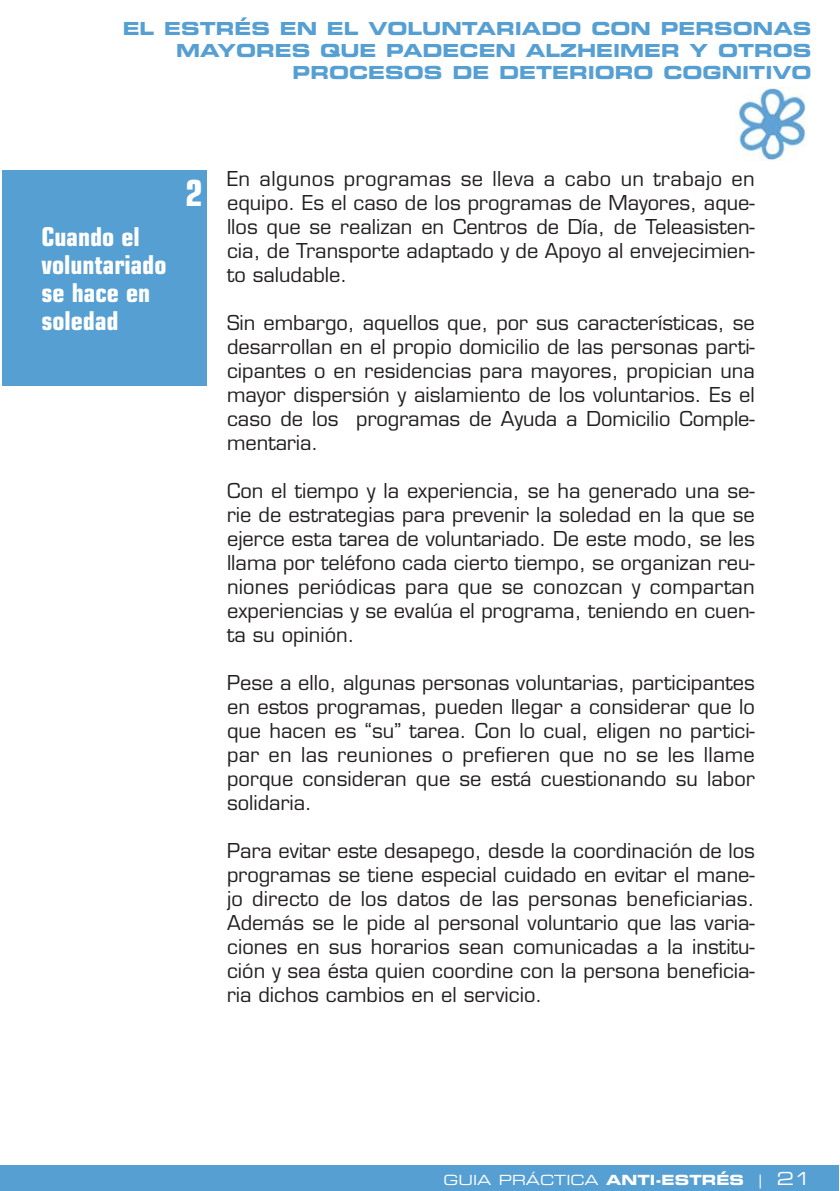
<style>
.page{position:relative;width:840px;height:1191px;background:#fff}
.page>*{position:absolute;margin:0;border:0;box-sizing:border-box;transform-origin:0 0}
.t1{font:700 condensed 36px "Eurostile";color:#fff}
.t2{font:700 condensed 26px/28px "Eurostile";color:#fff}
.t3{font:20px/24px "Eurostile";color:#231f20;text-align:justify}
.t4{font:18px/22px "Eurostile Bold Extended Two";color:#569fd3;text-align:right}
.t5{font:14px "Eurostile Extended Two";color:#fff}
.s1{font-family:"Eurostile Bold Extended Two"}
.s2{font-size:18px}
</style>
<div class="page">
<div style="left:0;top:1166px;width:838px;height:25px;background:#569fd3"></div>
<img style="left:735px;top:87px;width:72px;height:73px">
<div style="left:2px;top:171px;width:204px;height:215px;background:#569fd3"></div>
<p class="t4" style="left:123px;top:19px;width:690px">EL ESTRÉS EN EL VOLUNTARIADO CON PERSONAS<br>MAYORES QUE PADECEN ALZHEIMER Y OTROS<br>PROCESOS DE DETERIORO COGNITIVO</p>
<h2 class="t2" style="left:41px;top:225px;width:126px">Cuando el voluntariado se hace en soledad</h2>
<h1 class="t1" style="left:185px;top:179px;width:19px">2</h1>
<p class="t3" style="left:227px;top:168px;width:529px">En algunos programas se lleva a cabo un trabajo en equipo. Es el caso de los programas de Mayores, aque&shy;llos que se realizan en Centros de Día, de Teleasisten&shy;cia, de Transporte adaptado y de Apoyo al envejecimien&shy;to saludable.</p>
<p class="t3" style="left:227px;top:312px;width:529px">Sin embargo, aquellos que, por sus características, se desarrollan en el propio domicilio de las personas parti&shy;cipantes o en residencias para mayores, propician una mayor dispersión y aislamiento de los voluntarios. Es el caso de los programas de Ayuda a Domicilio Comple&shy;mentaria.</p>
<p class="t3" style="left:227px;top:480px;width:529px">Con el tiempo y la experiencia, se ha generado una se&shy;rie de estrategias para prevenir la soledad en la que se ejerce esta tarea de voluntariado. De este modo, se les llama por teléfono cada cierto tiempo, se organizan reu&shy;niones periódicas para que se conozcan y compartan experiencias y se evalúa el programa, teniendo en cuen&shy;ta su opinión.</p>
<p class="t3" style="left:227px;top:672px;width:529px">Pese a ello, algunas personas voluntarias, participantes en estos programas, pueden llegar a considerar que lo que hacen es “su” tarea. Con lo cual, eligen no partici&shy;par en las reuniones o prefieren que no se les llame porque consideran que se está cuestionando su labor solidaria.</p>
<p class="t3" style="left:227px;top:840px;width:529px">Para evitar este desapego, desde la coordinación de los programas se tiene especial cuidado en evitar el mane&shy;jo directo de los datos de las personas beneficiarias.<br>Además se le pide al personal voluntario que las varia&shy;ciones en sus horarios sean comunicadas a la institu&shy;ción y sea ésta quien coordine con la persona beneficia&shy;ria dichos cambios en el servicio.</p>
<p class="t5" style="left:443px;top:1174px;width:369px">GUIA PRÁCTICA <span class="s1">ANTI-ESTRÉS</span> | <span class="s2">21</span></p>
</div>
